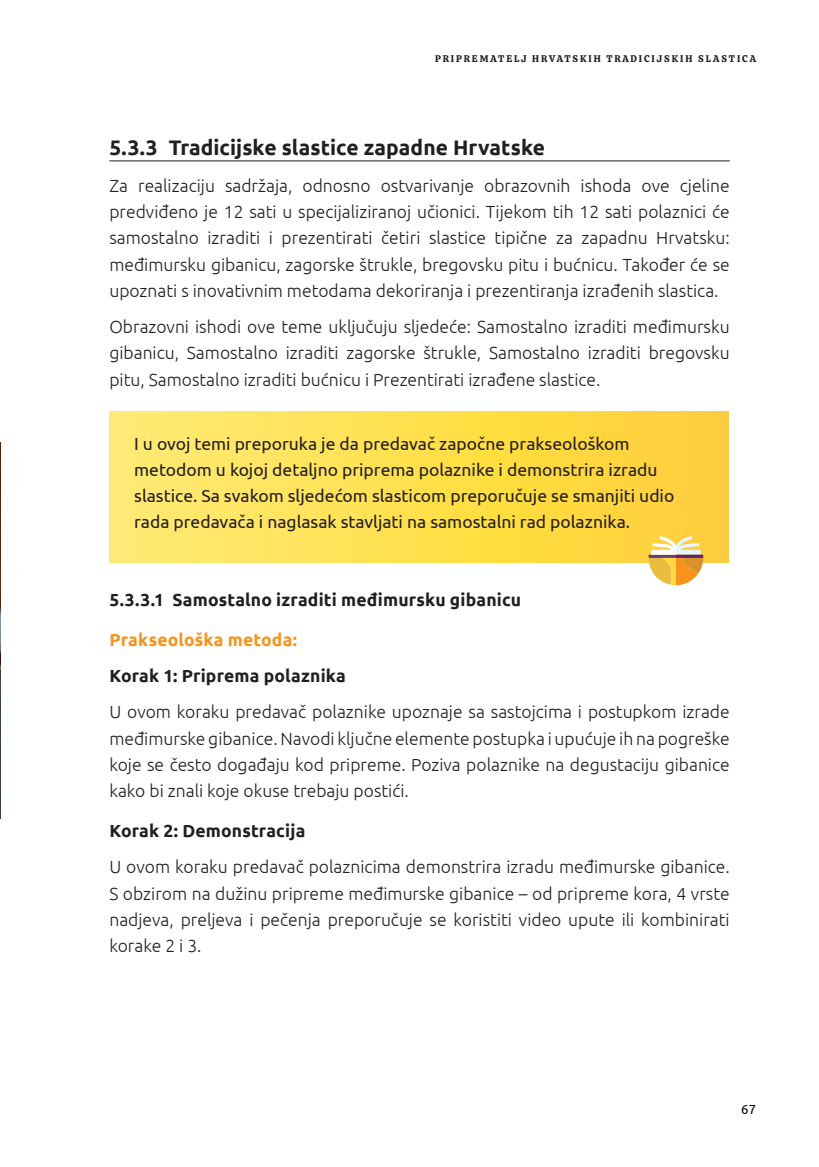
<style>
.page{position:relative;width:819px;height:1167px;background:#fff}
.page>*{position:absolute;margin:0;border:0;box-sizing:border-box;transform-origin:0 0}
.t1{font:700 21px "Ubuntu";color:#231f20}
.t2{font:300 17.5px/26.2px "Ubuntu";color:#231f20;text-align:justify}
.t3{font:17.5px/26.2px "Ubuntu";color:#231f20}
.t4{font:700 17.5px "Ubuntu";letter-spacing:.01em;color:#231f20}
.t5{font:700 17.5px "Ubuntu";letter-spacing:.01em;color:#f7931d}
.t6{font:13.12px "Ubuntu";color:#040503}
.t7{font:9.62px "Calistoga";letter-spacing:.2em;color:#231f20}
</style>
<div class="page">
<hr style="left:109px;top:160px;width:620px;height:1px;background:#231f20">
<div style="left:109px;top:411px;width:619px;height:151px;background:linear-gradient(to right,#ffed71,#ffd031)"></div>
<svg style="left:648px;top:535px;width:56px;height:50px"></svg>
<img style="left:0;top:442px;width:1px;height:375px">
<p class="t7" style="left:435px;top:50px;width:322px">PRIPREMATELJ HRVATSKIH TRADICIJSKIH SLASTICA</p>
<p class="t1" style="left:109px;top:135px;width:437px">5.3.3 Tradicijske slastice zapadne Hrvatske</p>
<p class="t2" style="left:109px;top:172px;width:622px">Za realizaciju sadržaja, odnosno ostvarivanje obrazovnih ishoda ove cjeline predviđeno je 12 sati u specijaliziranoj učionici. Tijekom tih 12 sati polaznici će samostalno izraditi i prezentirati četiri slastice tipične za zapadnu Hrvatsku: međimursku gibanicu, zagorske štrukle, bregovsku pitu i bućnicu. Također će se upoznati s inovativnim metodama dekoriranja i prezentiranja izrađenih slastica.</p>
<p class="t2" style="left:109px;top:313px;width:622px">Obrazovni ishodi ove teme uključuju sljedeće: Samostalno izraditi međimursku gibanicu, Samostalno izraditi zagorske štrukle, Samostalno izraditi bregovsku pitu, Samostalno izraditi bućnicu i Prezentirati izrađene slastice.</p>
<p class="t3" style="left:134px;top:429px;width:541px">I u ovoj temi preporuka je da predavač započne prakseološkom metodom u kojoj detaljno priprema polaznike i demonstrira izradu slastice. Sa svakom sljedećom slasticom preporučuje se smanjiti udio rada predavača i naglasak stavljati na samostalni rad polaznika.</p>
<p class="t4" style="left:109px;top:589px;width:413px">5.3.3.1 Samostalno izraditi međimursku gibanicu</p>
<p class="t5" style="left:109px;top:629px;width:189px">Prakseološka metoda:</p>
<p class="t4" style="left:109px;top:665px;width:238px">Korak 1: Priprema polaznika</p>
<p class="t2" style="left:109px;top:698px;width:622px">U ovom koraku predavač polaznike upoznaje sa sastojcima i postupkom izrade međimurske gibanice. Navodi ključne elemente postupka i upućuje ih na pogreške koje se često događaju kod pripreme. Poziva polaznike na degustaciju gibanice kako bi znali koje okuse trebaju postići.</p>
<p class="t4" style="left:109px;top:820px;width:197px">Korak 2: Demonstracija</p>
<p class="t2" style="left:109px;top:853px;width:622px">U ovom koraku predavač polaznicima demonstrira izradu međimurske gibanice.<br>S obzirom na dužinu pripreme međimurske gibanice – od pripreme kora, 4 vrste nadjeva, preljeva i pečenja preporučuje se koristiti video upute ili kombinirati korake 2 i 3.</p>
<p class="t6" style="left:741px;top:1100px;width:16px">67</p>
</div>
